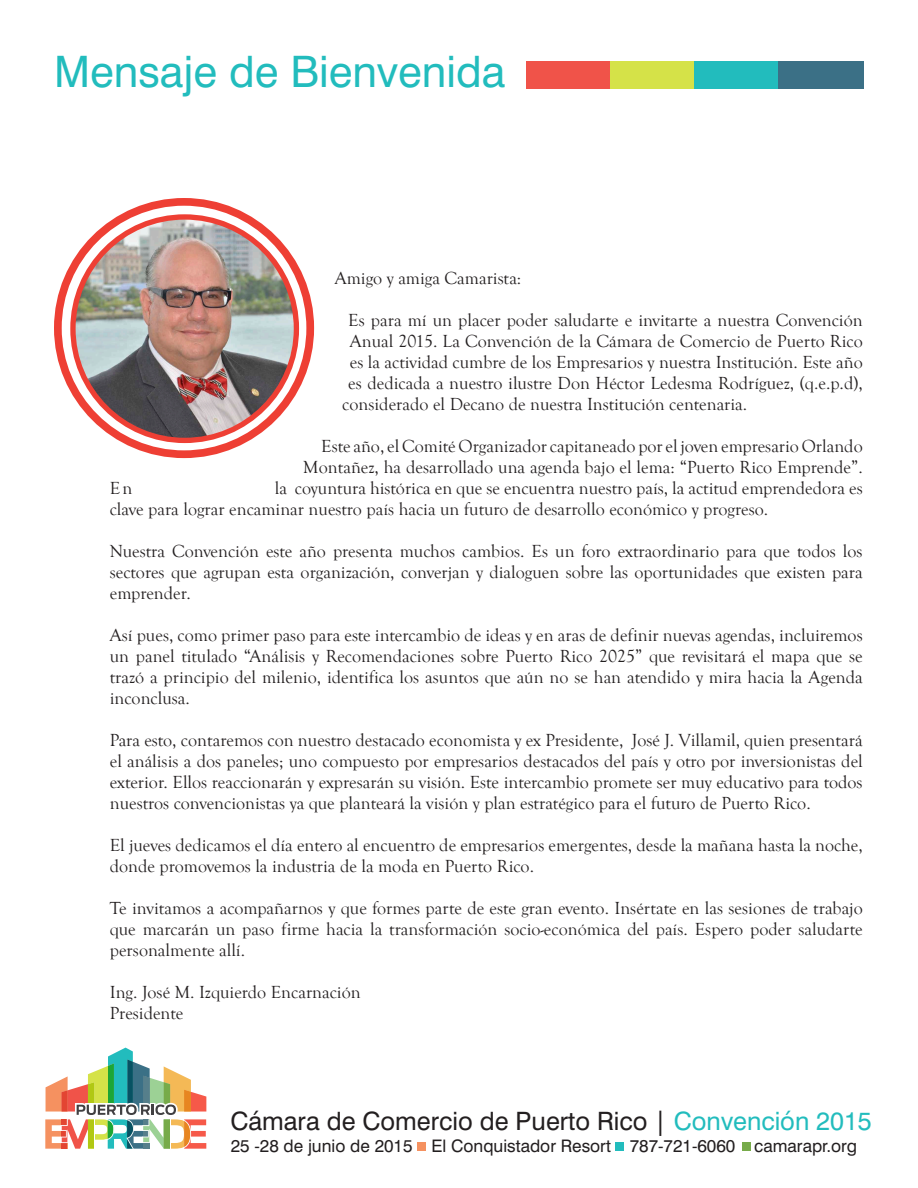
<style>
.page{position:relative;width:918px;height:1188px;background:#fff}
.page>*{position:absolute;margin:0;border:0;box-sizing:border-box;transform-origin:0 0}
.t1{font:43.35px "Swiss 721 BT";color:#22bcbd}
.t2{font:25.35px "Swiss 721 BT";color:#231f20}
.t3{font:18px/21px "Goudy Old Style T";color:#231f20;text-align:justify}
.t4{font:17.25px "Swiss 721 BT";color:#231f20}
.s1{color:#22bcbd}
</style>
<div class="page">
<svg style="left:45px;top:1048px;width:161px;height:101px"></svg>
<div style="left:417px;top:1142px;width:8px;height:9px;background:#f59160"></div>
<div style="left:615px;top:1142px;width:8px;height:9px;background:#22bcbd"></div>
<div style="left:742px;top:1142px;width:8px;height:9px;background:#77ab4a"></div>
<div style="left:526px;top:61px;width:85px;height:27px;background:#f05349"></div>
<div style="left:610px;top:61px;width:85px;height:27px;background:#d5e248"></div>
<div style="left:695px;top:61px;width:85px;height:27px;background:#22bcbd"></div>
<div style="left:779px;top:61px;width:85px;height:27px;background:#3b7086"></div>
<div style="left:54px;top:198px;width:260px;height:260px;border:8px solid #ee3f34;border-radius:50%"></div>
<img style="left:73px;top:217px;width:223px;height:223px;border-radius:112px">
<div style="left:70px;top:214px;width:229px;height:229px;border:5px solid #ee3f34;border-radius:50%"></div>
<p class="t1" style="left:54px;top:45px;width:453px">Mensaje de Bienvenida</p>
<p class="t3" style="left:335px;top:268px;width:188px">Amigo y amiga Camarista:</p>
<p class="t3" style="left:348px;top:310px;width:516px">Es para mí un placer poder saludarte e invitarte a nuestra Convención</p>
<p class="t3" style="left:350px;top:331px;width:515px">Anual 2015. La Convención de la Cámara de Comercio de Puerto Rico</p>
<p class="t3" style="left:350px;top:352px;width:514px">es la actividad cumbre de los Empresarios y nuestra Institución. Este año</p>
<p class="t3" style="left:348px;top:373px;width:516px">es dedicada a nuestro ilustre Don Héctor Ledesma Rodríguez, (q.e.p.d),</p>
<p class="t3" style="left:342px;top:394px;width:407px">considerado el Decano de nuestra Institución centenaria.</p>
<p class="t3" style="left:303px;top:436px;width:561px;text-align:right">Este año, el Comité Organizador capitaneado por el joven empresario Orlando<br>Montañez, ha desarrollado una agenda bajo el lema: “Puerto Rico Emprende”.</p>
<p class="t3" style="left:110px;top:478px;width:754px;text-indent:165px">la coyuntura histórica en que se encuentra nuestro país, la actitud emprendedora es clave para lograr encaminar nuestro país hacia un futuro de desarrollo económico y progreso.</p>
<p class="t3" style="left:110px;top:541px;width:754px">Nuestra Convención este año presenta muchos cambios. Es un foro extraordinario para que todos los sectores que agrupan esta organización, converjan y dialoguen sobre las oportunidades que existen para emprender.</p>
<p class="t3" style="left:110px;top:625px;width:754px">Así pues, como primer paso para este intercambio de ideas y en aras de definir nuevas agendas, incluiremos un panel titulado “Análisis y Recomendaciones sobre Puerto Rico 2025” que revisitará el mapa que se trazó a principio del milenio, identifica los asuntos que aún no se han atendido y mira hacia la Agenda inconclusa.</p>
<p class="t3" style="left:110px;top:730px;width:754px">Para esto, contaremos con nuestro destacado economista y ex Presidente, José J. Villamil, quien presentará el análisis a dos paneles; uno compuesto por empresarios destacados del país y otro por inversionistas del exterior. Ellos reaccionarán y expresarán su visión. Este intercambio promete ser muy educativo para todos nuestros convencionistas ya que planteará la visión y plan estratégico para el futuro de Puerto Rico.</p>
<p class="t3" style="left:110px;top:835px;width:754px">El jueves dedicamos el día entero al encuentro de empresarios emergentes, desde la mañana hasta la noche, donde promovemos la industria de la moda en Puerto Rico.</p>
<p class="t3" style="left:110px;top:898px;width:754px">Te invitamos a acompañarnos y que formes parte de este gran evento. Insértate en las sesiones de trabajo que marcarán un paso firme hacia la transformación socio-económica del país. Espero poder saludarte personalmente allí.</p>
<p class="t3" style="left:110px;top:982px;width:252px">Ing. José M. Izquierdo Encarnación</p>
<p class="t3" style="left:110px;top:1003px;width:75px">Presidente</p>
<p class="t3" style="left:110px;top:478px;width:24px">En</p>
<p class="t2" style="left:230px;top:1106px;width:643px">Cámara de Comercio de Puerto Rico | <span class="s1">Convención 2015</span></p>
<p class="t4" style="left:231px;top:1136px;width:628px">25 -28 de junio de 2015 El Conquistador Resort 787-721-6060 camarapr.org</p>
</div>
